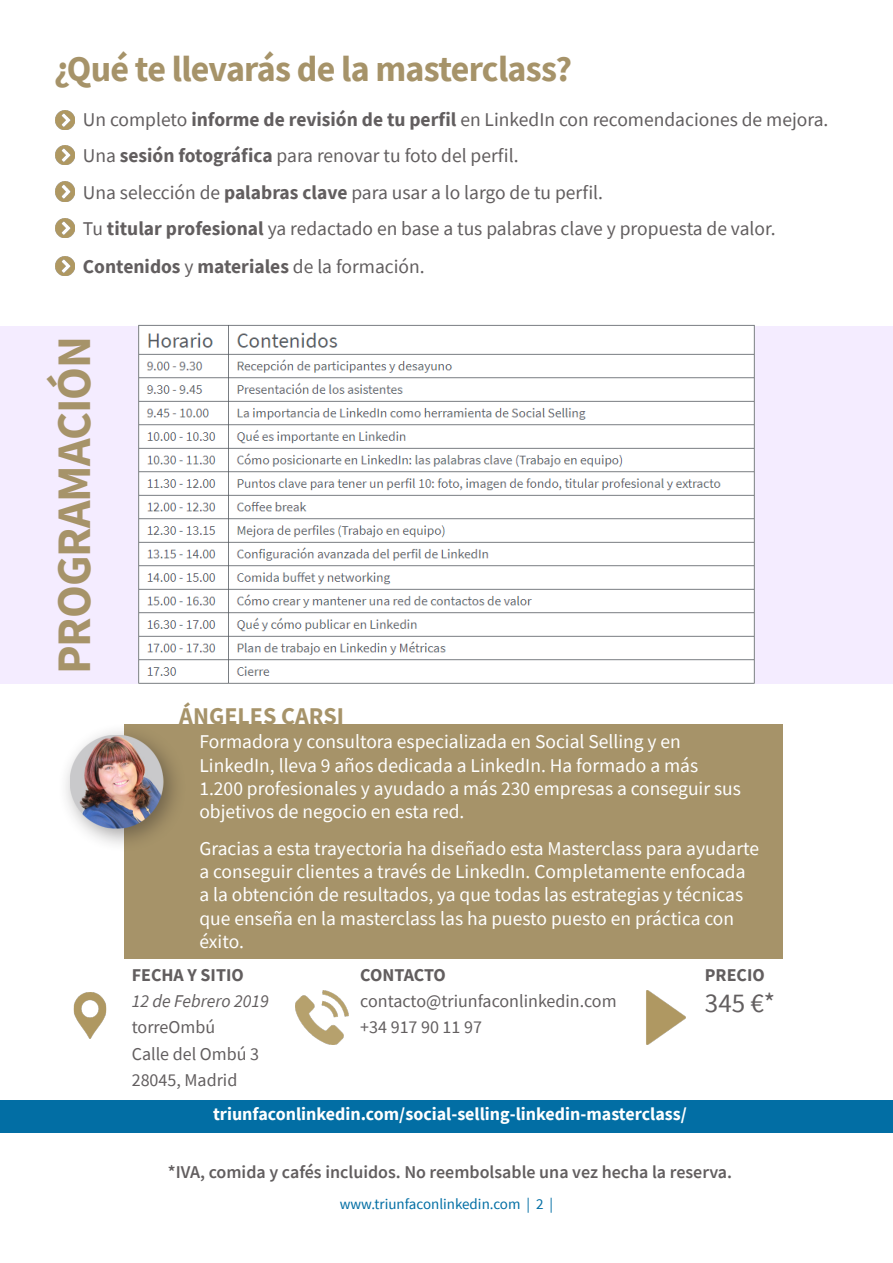
<style>
.page{position:relative;width:893px;height:1263px;background:#fff}
.page>*{position:absolute;margin:0;border:0;box-sizing:border-box;transform-origin:0 0}
.Títulos{font:700 48px "Source Sans Pro";letter-spacing:-.02em;color:#a69369}
.Títulos-2{font:700 36px "Source Sans Pro";letter-spacing:-.02em;color:#a69369}
.bullet_points_triáng{font:27px "Source Sans Pro";color:#625e5f}
.bullet_points_triáng-2{font:700 24px "Source Sans Pro";color:#a69369}
.bullet_points_triáng-3{font:19.5px/23.4px "Source Sans Pro";color:#fff}
.Texto_corrido{font:19.5px "Source Sans Pro";color:#625e5f}
.Texto_corrido-2{font:700 19.5px "Source Sans Pro";color:#625e5f}
.bullet_points_triáng-4{font:18px "Source Sans Pro";color:#625e5f}
.bullet_points_triáng-5{font:600 18px "Source Sans Pro";color:#625e5f}
.bullet_points_triáng-6{font:700 18px "Source Sans Pro";color:#fff}
.bullet_points_triáng-7{font:700 18px "Source Sans Pro";color:#625e5f}
.bullet_points_triáng-8{font:italic 18px "Source Sans Pro";color:#625e5f}
.t1{font:15px "Source Sans Pro";color:#026ea4}
.s1{font-weight:700}
.s2{font-weight:400}
</style>
<div class="page">
<div style="left:0;top:1100px;width:893px;height:32px;background:#026ea4"></div>
<div style="left:0;top:326px;width:893px;height:357px;background:#f4ecff"></div>
<img style="left:138px;top:324px;width:617px;height:359px">
<div style="left:125px;top:724px;width:658px;height:234px;background:#a69369"></div>
<img style="left:55px;top:110px;width:20px;height:20px">
<img style="left:55px;top:145px;width:20px;height:20px">
<img style="left:55px;top:182px;width:20px;height:19px">
<img style="left:55px;top:218px;width:20px;height:20px">
<img style="left:55px;top:257px;width:20px;height:19px">
<div style="left:57px;top:723px;width:131px;height:130px;background:#231f20;opacity:.42"></div>
<img style="left:67px;top:732px;width:99px;height:97px">
<img style="left:73px;top:993px;width:34px;height:45px">
<img style="left:296px;top:991px;width:52px;height:53px">
<img style="left:646px;top:991px;width:40px;height:53px">
<p class="Títulos-2" style="left:54px;top:45px;width:520px">¿Qué te llevarás de la masterclass?</p>
<p class="Texto_corrido" style="left:83px;top:107px;width:747px">Un completo <span class="s1">informe de revisión de tu perfil</span> en LinkedIn con recomendaciones de mejora.</p>
<p class="Texto_corrido" style="left:83px;top:144px;width:437px">Una <span class="s1">sesión fotográfica</span> para renovar tu foto del perfil.</p>
<p class="Texto_corrido" style="left:83px;top:180px;width:522px">Una selección de <span class="s1">palabras clave</span> para usar a lo largo de tu perfil.</p>
<p class="Texto_corrido" style="left:83px;top:216px;width:694px">Tu <span class="s1">titular profesional</span> ya redactado en base a tus palabras clave y propuesta de valor.</p>
<p class="Texto_corrido-2" style="left:83px;top:253px;width:343px">Contenidos <span class="s2">y</span> materiales <span class="s2">de la formación.</span></p>
<p class="Títulos" style="left:42px;top:674px;width:340px;rotate:-90deg">PROGRAMACIÓN</p>
<p class="bullet_points_triáng-2" style="left:179px;top:699px;width:166px">ÁNGELES CARSI</p>
<p class="bullet_points_triáng-3" style="left:199px;top:730px;width:543px">Formadora y consultora especializada en Social Selling y en LinkedIn, lleva 9 años dedicada a LinkedIn. Ha formado a más 1.200 profesionales y ayudado a más 230 empresas a conseguir sus objetivos de negocio en esta red.</p>
<p class="bullet_points_triáng-3" style="left:199px;top:836px;width:561px">Gracias a esta trayectoria ha diseñado esta Masterclass para ayudarte a conseguir clientes a través de LinkedIn. Completamente enfocada a la obtención de resultados, ya que todas las estrategias y técnicas que enseña en la masterclass las ha puesto puesto en práctica con éxito.</p>
<p class="bullet_points_triáng-7" style="left:132px;top:963px;width:114px">FECHA Y SITIO</p>
<p class="bullet_points_triáng-8" style="left:132px;top:990px;width:139px">12 de Febrero 2019</p>
<p class="bullet_points_triáng-4" style="left:132px;top:1016px;width:85px">torreOmbú</p>
<p class="bullet_points_triáng-4" style="left:132px;top:1042px;width:129px">Calle del Ombú 3</p>
<p class="bullet_points_triáng-4" style="left:132px;top:1068px;width:107px">28045, Madrid</p>
<p class="bullet_points_triáng-7" style="left:360px;top:963px;width:87px">CONTACTO</p>
<p class="bullet_points_triáng-4" style="left:360px;top:990px;width:258px">contacto@triunfaconlinkedin.com</p>
<p class="bullet_points_triáng-4" style="left:360px;top:1016px;width:123px">+34 917 90 11 97</p>
<p class="bullet_points_triáng-6" style="left:213px;top:1102px;width:475px">triunfaconlinkedin.com/social-selling-linkedin-masterclass/</p>
<p class="bullet_points_triáng-7" style="left:705px;top:963px;width:61px">PRECIO</p>
<p class="bullet_points_triáng" style="left:705px;top:985px;width:72px">345 €*</p>
<p class="bullet_points_triáng-5" style="left:168px;top:1160px;width:566px">*IVA, comida y cafés incluidos. No reembolsable una vez hecha la reserva.</p>
<p class="t1" style="left:340px;top:1194px;width:215px">www.triunfaconlinkedin.com | 2 |</p>
</div>
